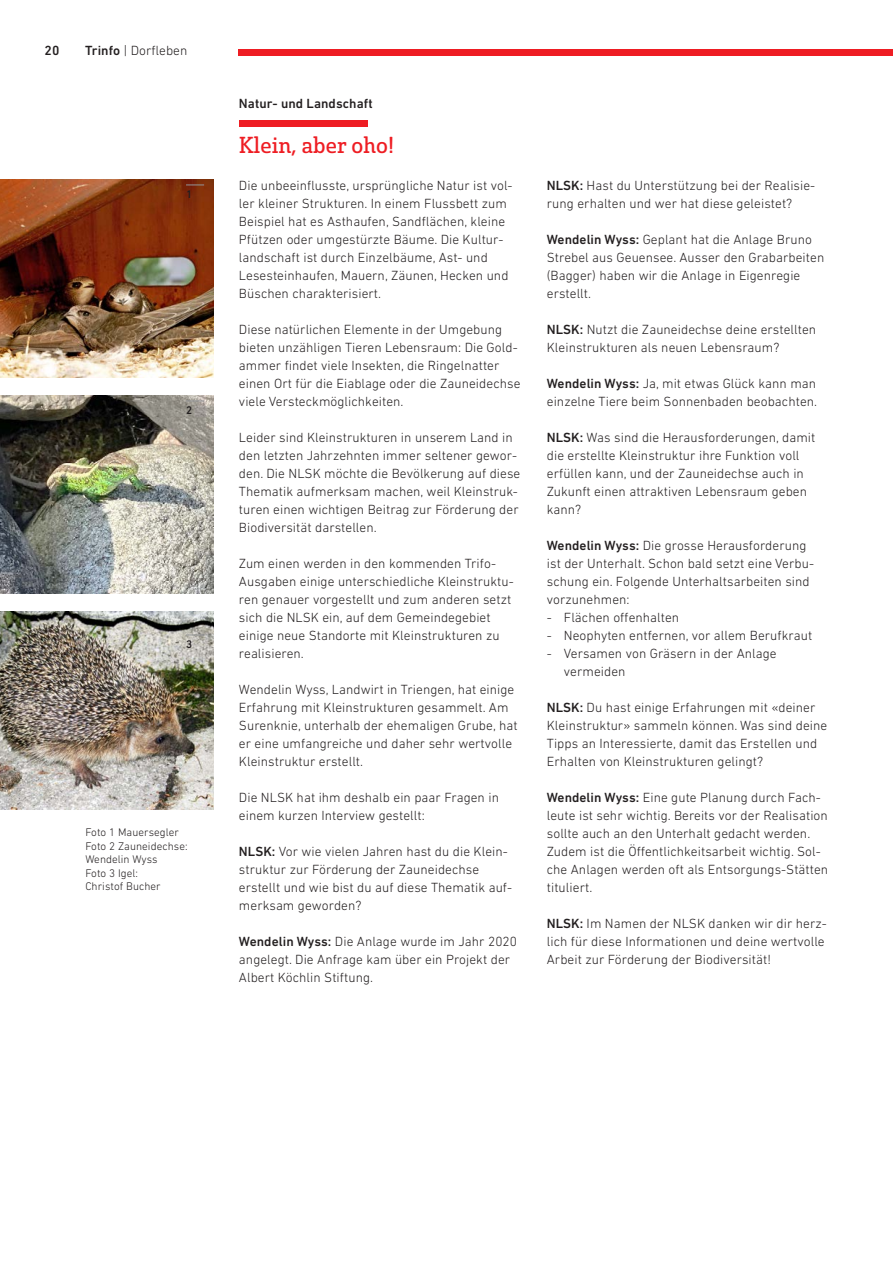
<style>
.page{position:relative;width:893px;height:1263px;background:#fff}
.page>*{position:absolute;margin:0;border:0;box-sizing:border-box;transform-origin:0 0}
.Grundtext_Trinfo{font:22.5px "Solitas Slab Nor Reg";letter-spacing:.005em;color:#ee1d23}
.Grundtext_Trinfo-2{font:300 13.5px/18px "DIN Next LT Pro";letter-spacing:.005em;color:#231f20}
.Grundtext_Aufzählung_Trinfo{font:300 13.5px/18px "DIN Next LT Pro";letter-spacing:.005em;color:#231f20}
.Grundtext_Raster_Trinfo{font:500 13.5px "DIN Next LT Pro";letter-spacing:.005em;color:#231f20}
.Kleintext_Trinfo{font:300 11.25px "DIN Next LT Pro";letter-spacing:.005em;color:#231f20}
.Grundtext_Termin_Trinfo{font:500 11.25px "DIN Next LT Pro";color:#231f20}
.s1{font-weight:500}
</style>
<div class="page">
<div style="left:239px;top:120px;width:128px;height:7px;background:#ee1d23"></div>
<img style="left:0;top:180px;width:213px;height:198px">
<img style="left:0;top:396px;width:213px;height:198px">
<img style="left:0;top:612px;width:213px;height:198px">
<svg style="left:186px;top:185px;width:18px;height:1px"></svg>
<svg style="left:186px;top:401px;width:18px;height:1px"></svg>
<svg style="left:186px;top:635px;width:18px;height:1px"></svg>
<div style="left:239px;top:49px;width:654px;height:6px;background:#ee1d23"></div>
<p class="Grundtext_Raster_Trinfo" style="left:45px;top:43px;width:16px">20</p>
<p class="Grundtext_Trinfo-2" style="left:85px;top:42px;width:104px"><span class="s1">Trinfo</span> | Dorfleben</p>
<p class="Grundtext_Termin_Trinfo" style="left:186px;top:188px;width:8px">1</p>
<p class="Grundtext_Termin_Trinfo" style="left:186px;top:404px;width:8px">2</p>
<p class="Grundtext_Termin_Trinfo" style="left:186px;top:638px;width:8px">3</p>
<p class="Kleintext_Trinfo" style="left:85px;top:826px;width:95px">Foto 1 Mauersegler</p>
<p class="Kleintext_Trinfo" style="left:85px;top:840px;width:104px">Foto 2 Zauneidechse:</p>
<p class="Kleintext_Trinfo" style="left:85px;top:853px;width:74px">Wendelin Wyss</p>
<p class="Kleintext_Trinfo" style="left:85px;top:867px;width:54px">Foto 3 Igel:</p>
<p class="Kleintext_Trinfo" style="left:85px;top:880px;width:77px">Christof Bucher</p>
<p class="Grundtext_Raster_Trinfo" style="left:239px;top:95px;width:135px">Natur- und Landschaft</p>
<p class="Grundtext_Trinfo" style="left:239px;top:131px;width:157px">Klein, aber oho!</p>
<p class="Grundtext_Trinfo-2" style="left:239px;top:176px;width:275px">Die unbeeinflusste, ursprüngliche Natur ist vol&shy;ler kleiner Strukturen. In einem Flussbett zum Beispiel hat es Asthaufen, Sandflächen, kleine Pfützen oder umgestürzte Bäume. Die Kultur&shy;landschaft ist durch Einzelbäume, Ast- und Lesesteinhaufen, Mauern, Zäunen, Hecken und Büschen charakterisiert.</p>
<p class="Grundtext_Trinfo-2" style="left:239px;top:320px;width:283px">Diese natürlichen Elemente in der Umgebung bieten unzähligen Tieren Lebensraum: Die Gold&shy;ammer findet viele Insekten, die Ringelnatter einen Ort für die Eiablage oder die Zauneidechse viele Versteckmöglichkeiten.</p>
<p class="Grundtext_Trinfo-2" style="left:239px;top:428px;width:283px">Leider sind Kleinstrukturen in unserem Land in den letzten Jahrzehnten immer seltener gewor&shy;den. Die NLSK möchte die Bevölkerung auf diese Thematik aufmerksam machen, weil Kleinstruk&shy;turen einen wichtigen Beitrag zur Förderung der Biodiversität darstellen.</p>
<p class="Grundtext_Trinfo-2" style="left:239px;top:554px;width:276px">Zum einen werden in den kommenden Trifo-Ausgaben einige unterschiedliche Kleinstruktu&shy;ren genauer vorgestellt und zum anderen setzt sich die NLSK ein, auf dem Gemeindegebiet einige neue Standorte mit Kleinstrukturen zu realisieren.</p>
<p class="Grundtext_Trinfo-2" style="left:239px;top:680px;width:280px">Wendelin Wyss, Landwirt in Triengen, hat einige Erfahrung mit Kleinstrukturen gesammelt. Am Surenknie, unterhalb der ehemaligen Grube, hat er eine umfangreiche und daher sehr wertvolle Kleinstruktur erstellt.</p>
<p class="Grundtext_Trinfo-2" style="left:239px;top:788px;width:261px">Die NLSK hat ihm deshalb ein paar Fragen in einem kurzen Interview gestellt:</p>
<p class="Grundtext_Trinfo-2" style="left:239px;top:842px;width:275px"><span class="s1">NLSK:</span> Vor wie vielen Jahren hast du die Klein&shy;struktur zur Förderung der Zauneidechse erstellt und wie bist du auf diese Thematik auf&shy;merksam geworden?</p>
<p class="Grundtext_Trinfo-2" style="left:239px;top:932px;width:280px"><span class="s1">Wendelin Wyss:</span> Die Anlage wurde im Jahr 2020 angelegt. Die Anfrage kam über ein Projekt der<br>Albert Köchlin Stiftung.</p>
<p class="Grundtext_Trinfo-2" style="left:547px;top:176px;width:270px"><span class="s1">NLSK:</span> Hast du Unterstützung bei der Realisie&shy;rung erhalten und wer hat diese geleistet?</p>
<p class="Grundtext_Trinfo-2" style="left:547px;top:230px;width:279px"><span class="s1">Wendelin Wyss:</span> Geplant hat die Anlage Bruno Strebel aus Geuensee. Ausser den Grabarbeiten (Bagger) haben wir die Anlage in Eigenregie erstellt.</p>
<p class="Grundtext_Trinfo-2" style="left:547px;top:320px;width:271px"><span class="s1">NLSK:</span> Nutzt die Zauneidechse deine erstellten<br>Kleinstrukturen als neuen Lebensraum?</p>
<p class="Grundtext_Trinfo-2" style="left:547px;top:374px;width:272px"><span class="s1">Wendelin Wyss:</span> Ja, mit etwas Glück kann man einzelne Tiere beim Sonnenbaden beobachten.</p>
<p class="Grundtext_Trinfo-2" style="left:547px;top:428px;width:270px"><span class="s1">NLSK:</span> Was sind die Herausforderungen, damit die erstellte Kleinstruktur ihre Funktion voll erfüllen kann, und der Zauneidechse auch in Zukunft einen attraktiven Lebensraum geben kann?</p>
<p class="Grundtext_Trinfo-2" style="left:547px;top:536px;width:269px"><span class="s1">Wendelin Wyss:</span> Die grosse Herausforderung ist der Unterhalt. Schon bald setzt eine Verbu&shy;schung ein. Folgende Unterhaltsarbeiten sind vorzunehmen:</p>
<p class="Grundtext_Aufzählung_Trinfo" style="left:547px;top:608px;width:134px">- Flächen offenhalten</p>
<p class="Grundtext_Aufzählung_Trinfo" style="left:547px;top:626px;width:267px">- Neophyten entfernen, vor allem Berufkraut</p>
<p class="Grundtext_Aufzählung_Trinfo" style="left:564px;top:644px;width:214px;text-indent:-17px">- Versamen von Gräsern in der Anlage vermeiden</p>
<p class="Grundtext_Trinfo-2" style="left:547px;top:698px;width:282px"><span class="s1">NLSK:</span> Du hast einige Erfahrungen mit «deiner Kleinstruktur» sammeln können. Was sind deine Tipps an Interessierte, damit das Erstellen und Erhalten von Kleinstrukturen gelingt?</p>
<p class="Grundtext_Trinfo-2" style="left:547px;top:788px;width:283px"><span class="s1">Wendelin Wyss:</span> Eine gute Planung durch Fach&shy;leute ist sehr wichtig. Bereits vor der Realisation sollte auch an den Unterhalt gedacht werden.<br>Zudem ist die Öffentlichkeitsarbeit wichtig. Sol&shy;che Anlagen werden oft als Entsorgungs-Stätten tituliert.</p>
<p class="Grundtext_Trinfo-2" style="left:547px;top:914px;width:282px"><span class="s1">NLSK:</span> Im Namen der NLSK danken wir dir herz&shy;lich für diese Informationen und deine wertvolle<br>Arbeit zur Förderung der Biodiversität!</p>
</div>
